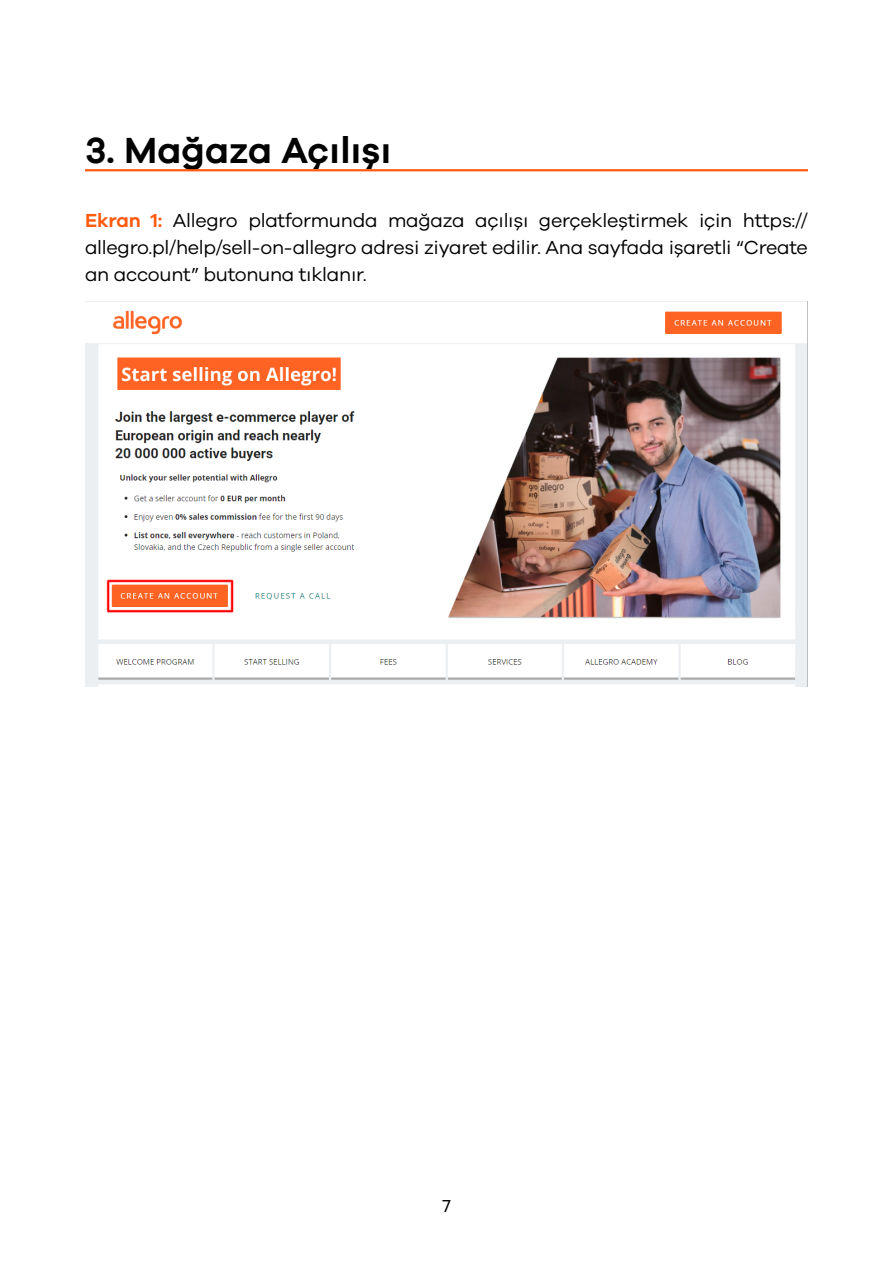
<style>
.page{position:relative;width:893px;height:1263px;background:#fff}
.page>*{position:absolute;margin:0;border:0;box-sizing:border-box;transform-origin:0 0}
.t1{font:600 37.5px "Galano Grotesque W05";color:#000}
.t2{font:19.5px/27px "Galano Grotesque W05";letter-spacing:-.015em;color:#000}
.t3{font:18px "Mont";color:#000}
.s1{font-weight:600;color:#ff5a0d}
</style>
<div class="page">
<hr style="left:85px;top:169px;width:723px;height:2px;background:#ff5a0d">
<img style="left:85px;top:301px;width:723px;height:385px">
<h1 class="t1" style="left:85px;top:128px;width:308px">3. Mağaza Açılışı</h1>
<p class="t2" style="left:85px;top:206px;width:724px"><span class="s1">Ekran 1:</span> Allegro platformunda mağaza açılışı gerçekleştirmek için https:// allegro.pl/help/sell-on-allegro adresi ziyaret edilir. Ana sayfada işaretli “Create an account” butonuna tıklanır.</p>
<p class="t3" style="left:442px;top:1194px;width:10px">7</p>
</div>
